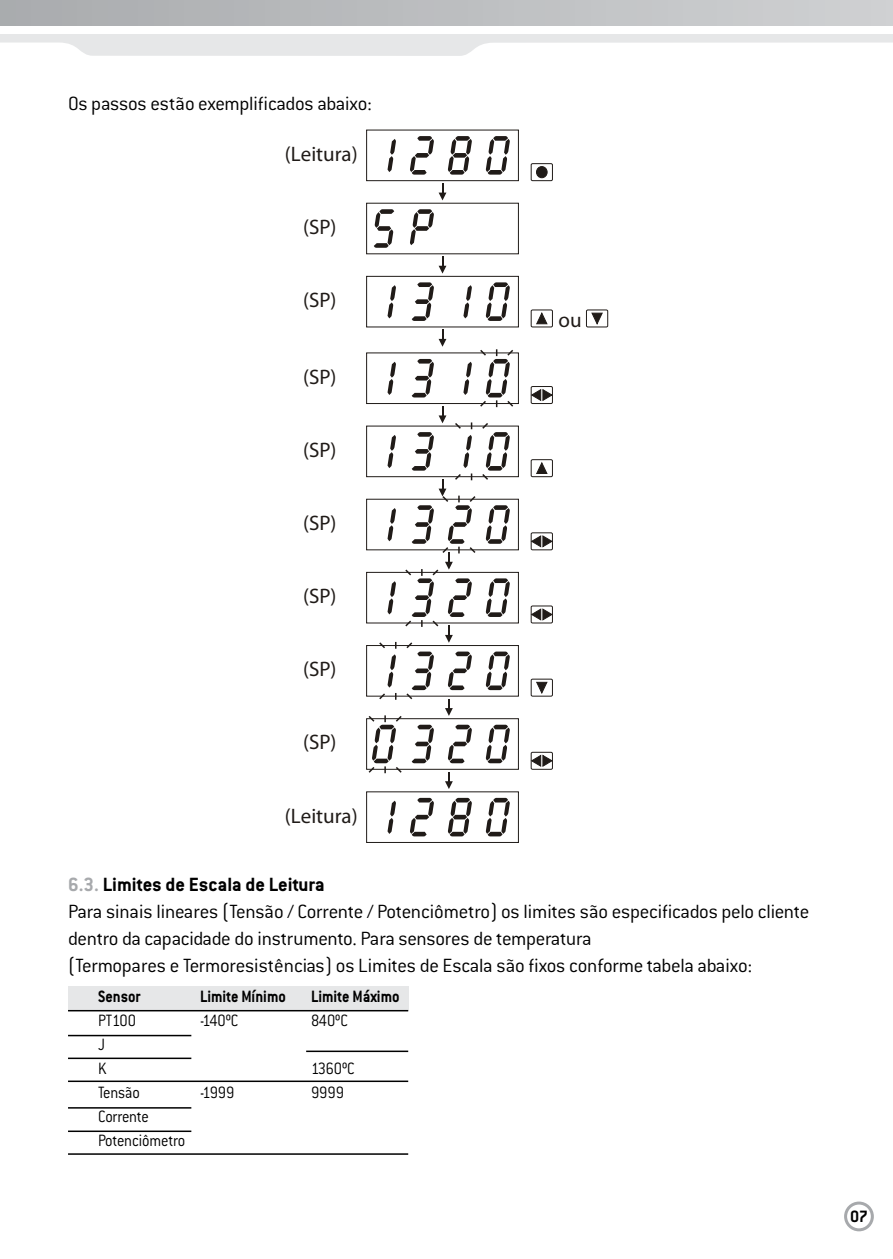
<style>
.page{position:relative;width:893px;height:1259px;background:#fff}
.page>*{position:absolute;margin:0;border:0;box-sizing:border-box;transform-origin:0 0}
.t1{font:300 21px/27px "Conduit ITC";letter-spacing:-.015em;color:#000}
.t2{font:21px "Arial";color:#201b18}
.t3{font:300 18px/24px "Conduit ITC";letter-spacing:-.005em;color:#000;scale:.9 1}
.t4{font:700 18px "Conduit ITC";color:#000;scale:.9 1}
.t5{font:700 18px "Conduit ITC";color:#000}
.s1{font-weight:700;color:#a7a9ac}
.s2{font-weight:700}
</style>
<div class="page">
<div style="left:0;top:0;width:893px;height:26px;background:linear-gradient(to right,#a9abae,#cfd1d3)"></div>
<svg style="left:0;top:34px;width:893px;height:22px"></svg>
<div style="left:844px;top:1201px;width:30px;height:30px;border:3px solid #a7a9ac;border-radius:50%"></div>
<div style="left:68px;top:986px;width:340px;height:24px;background:#e6e7e8"></div>
<div style="left:531px;top:459px;width:22px;height:18px;border:1px solid #201b18"></div>
<svg style="left:536px;top:462px;width:12px;height:12px"></svg>
<div style="left:531px;top:310px;width:22px;height:17px;border:1px solid #201b18"></div>
<svg style="left:536px;top:312px;width:12px;height:13px"></svg>
<div style="left:586px;top:310px;width:22px;height:17px;border:1px solid #201b18"></div>
<svg style="left:591px;top:312px;width:12px;height:13px"></svg>
<div style="left:531px;top:679px;width:22px;height:17px;border:1px solid #201b18"></div>
<svg style="left:536px;top:681px;width:12px;height:13px"></svg>
<div style="left:531px;top:386px;width:22px;height:18px;border:1px solid #201b18"></div>
<svg style="left:531px;top:388px;width:22px;height:13px"></svg>
<div style="left:531px;top:532px;width:22px;height:18px;border:1px solid #201b18"></div>
<svg style="left:531px;top:535px;width:22px;height:13px"></svg>
<div style="left:531px;top:605px;width:22px;height:18px;border:1px solid #201b18"></div>
<svg style="left:531px;top:608px;width:22px;height:13px"></svg>
<div style="left:531px;top:752px;width:22px;height:17px;border:1px solid #201b18"></div>
<svg style="left:531px;top:754px;width:22px;height:13px"></svg>
<div style="left:531px;top:163px;width:22px;height:18px;border:1px solid #201b18"></div>
<div style="left:536px;top:167px;width:11px;height:11px;background:#201b18;border-radius:50%"></div>
<div style="left:536px;top:166px;width:11px;height:12px;border:1px solid #201b18;border-radius:50%"></div>
<svg style="left:367px;top:423px;width:148px;height:351px"></svg>
<svg style="left:439px;top:183px;width:7px;height:17px"></svg>
<svg style="left:439px;top:479px;width:7px;height:17px"></svg>
<svg style="left:445px;top:552px;width:8px;height:17px"></svg>
<svg style="left:445px;top:626px;width:8px;height:17px"></svg>
<svg style="left:445px;top:772px;width:8px;height:17px"></svg>
<svg style="left:445px;top:699px;width:8px;height:17px"></svg>
<svg style="left:486px;top:136px;width:24px;height:39px"></svg>
<svg style="left:448px;top:136px;width:24px;height:39px"></svg>
<svg style="left:410px;top:136px;width:24px;height:39px"></svg>
<svg style="left:388px;top:139px;width:8px;height:33px"></svg>
<div style="left:366px;top:130px;width:153px;height:51px;border:1px solid #201b18"></div>
<svg style="left:410px;top:209px;width:24px;height:36px"></svg>
<svg style="left:374px;top:209px;width:20px;height:39px"></svg>
<svg style="left:366px;top:257px;width:153px;height:166px"></svg>
<svg style="left:486px;top:432px;width:24px;height:39px"></svg>
<svg style="left:463px;top:435px;width:9px;height:33px"></svg>
<svg style="left:412px;top:432px;width:22px;height:39px"></svg>
<svg style="left:388px;top:435px;width:8px;height:33px"></svg>
<div style="left:366px;top:426px;width:153px;height:51px;border:1px solid #201b18"></div>
<svg style="left:486px;top:505px;width:24px;height:39px"></svg>
<svg style="left:448px;top:505px;width:24px;height:39px"></svg>
<svg style="left:412px;top:505px;width:22px;height:39px"></svg>
<svg style="left:388px;top:508px;width:8px;height:33px"></svg>
<div style="left:366px;top:499px;width:153px;height:51px;border:1px solid #201b18"></div>
<svg style="left:486px;top:578px;width:24px;height:39px"></svg>
<svg style="left:448px;top:578px;width:24px;height:39px"></svg>
<svg style="left:412px;top:578px;width:22px;height:39px"></svg>
<svg style="left:388px;top:581px;width:8px;height:33px"></svg>
<div style="left:366px;top:572px;width:153px;height:51px;border:1px solid #201b18"></div>
<svg style="left:486px;top:651px;width:24px;height:39px"></svg>
<svg style="left:448px;top:651px;width:24px;height:39px"></svg>
<svg style="left:412px;top:651px;width:22px;height:39px"></svg>
<svg style="left:388px;top:654px;width:8px;height:33px"></svg>
<div style="left:366px;top:645px;width:153px;height:51px;border:1px solid #201b18"></div>
<svg style="left:486px;top:724px;width:24px;height:39px"></svg>
<svg style="left:448px;top:724px;width:24px;height:39px"></svg>
<svg style="left:412px;top:724px;width:22px;height:39px"></svg>
<svg style="left:372px;top:724px;width:24px;height:39px"></svg>
<div style="left:366px;top:718px;width:153px;height:51px;border:1px solid #201b18"></div>
<svg style="left:486px;top:798px;width:24px;height:38px"></svg>
<svg style="left:448px;top:798px;width:24px;height:38px"></svg>
<svg style="left:410px;top:798px;width:24px;height:38px"></svg>
<svg style="left:388px;top:800px;width:8px;height:34px"></svg>
<div style="left:366px;top:791px;width:153px;height:52px;border:1px solid #201b18"></div>
<hr style="left:68px;top:1010px;width:340px;height:1px;background:#000">
<hr style="left:68px;top:1034px;width:123px;height:2px;background:#000">
<hr style="left:68px;top:1057px;width:123px;height:2px;background:#000">
<hr style="left:68px;top:1080px;width:340px;height:2px;background:#000">
<hr style="left:68px;top:1107px;width:123px;height:1px;background:#000">
<hr style="left:68px;top:1130px;width:123px;height:2px;background:#000">
<hr style="left:68px;top:1153px;width:340px;height:1px;background:#000">
<hr style="left:306px;top:1050px;width:102px;height:2px;background:#000">
<p class="t1" style="left:68px;top:90px;width:305px">Os passos estão exemplificados abaixo:</p>
<p class="t2" style="left:285px;top:141px;width:74px">(Leitura)</p>
<p class="t2" style="left:303px;top:214px;width:35px">(SP)</p>
<p class="t2" style="left:303px;top:287px;width:35px">(SP)</p>
<p class="t2" style="left:303px;top:364px;width:35px">(SP)</p>
<p class="t2" style="left:303px;top:437px;width:35px">(SP)</p>
<p class="t2" style="left:303px;top:510px;width:35px">(SP)</p>
<p class="t2" style="left:303px;top:583px;width:35px">(SP)</p>
<p class="t2" style="left:303px;top:656px;width:35px">(SP)</p>
<p class="t2" style="left:303px;top:729px;width:35px">(SP)</p>
<p class="t2" style="left:285px;top:802px;width:74px">(Leitura)</p>
<p class="t2" style="left:558px;top:307px;width:25px">ou</p>
<p class="t1" style="left:68px;top:871px;width:743px"><span class="s1">6.3.</span> <span class="s2">Limites de Escala de Leitura<br></span>Para sinais lineares (Tensão / Corrente / Potenciômetro) os limites são especificados pelo cliente dentro da capacidade do instrumento. Para sensores de temperatura<br>(Termopares e Termoresistências) os Limites de Escala são fixos conforme tabela abaixo:</p>
<p class="t4" style="left:68px;top:986px;width:119px">Sensor L</p>
<p class="t4" style="left:207px;top:986px;width:215px">imite Mínimo Limite Máximo</p>
<p class="t3" style="left:98px;top:1008px;width:44px">PT100</p>
<p class="t3" style="left:200px;top:1008px;width:44px">-140ºC</p>
<p class="t3" style="left:311px;top:1008px;width:43px">840ºC</p>
<p class="t3" style="left:98px;top:1032px;width:11px">J<br>K</p>
<p class="t3" style="left:311px;top:1056px;width:50px">1360ºC</p>
<p class="t3" style="left:98px;top:1080px;width:48px">Tensão</p>
<p class="t3" style="left:200px;top:1080px;width:40px">-1999</p>
<p class="t3" style="left:311px;top:1080px;width:38px">9999</p>
<p class="t3" style="left:98px;top:1104px;width:98px">Corrente<br>Potenciômetro</p>
<p class="t5" style="left:850px;top:1205px;width:19px">07</p>
</div>
